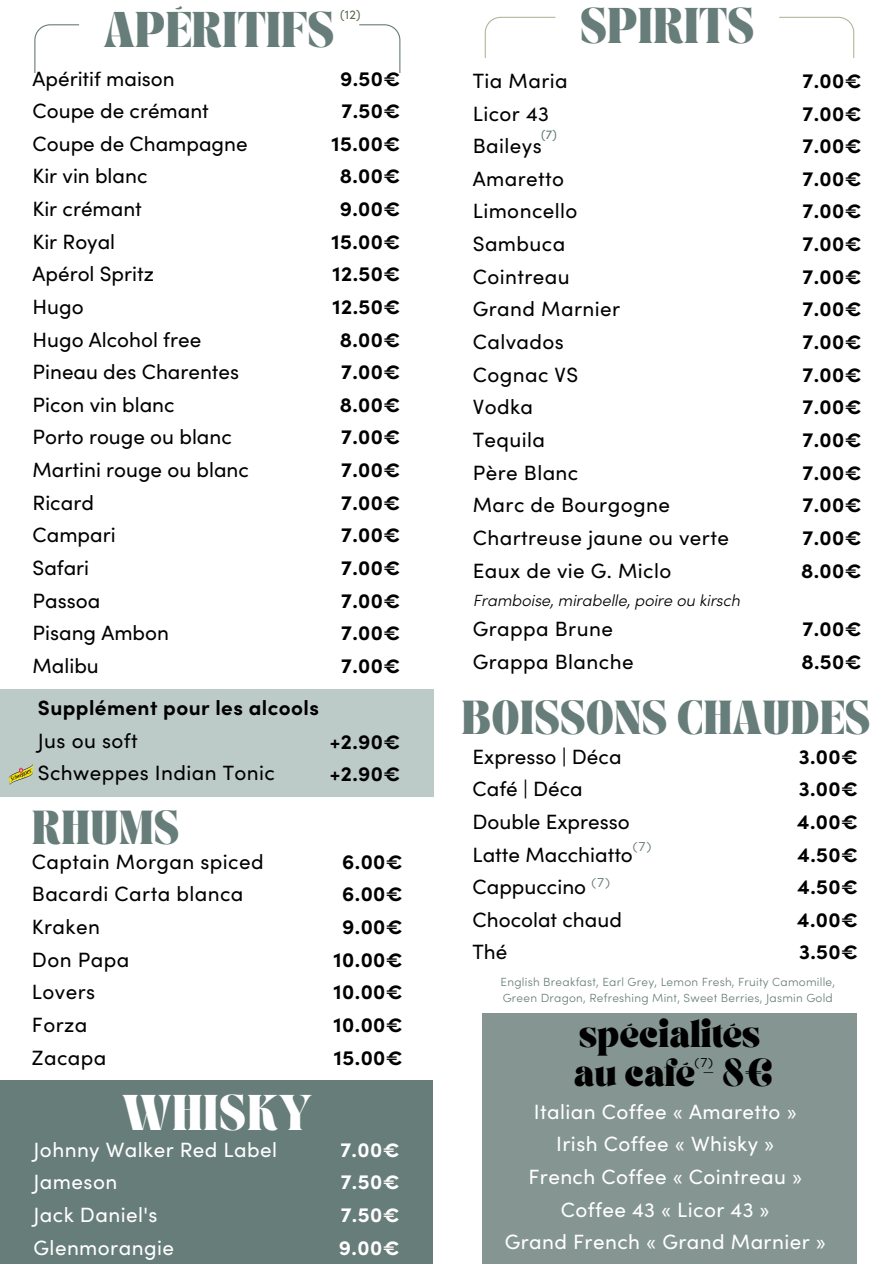
<style>
.page{position:relative;width:894px;height:1264px;background:#fff}
.page>*{position:absolute;margin:0;border:0;box-sizing:border-box;transform-origin:0 0}
.t1{font:700 30.75px "TANASHFORD";color:#677d79}
.t2{font:700 30.75px "TANASHFORD";letter-spacing:.02em;color:#fff}
.t3{font:700 29.25px "TANASHFORD";color:#677d79}
.t4{font:700 24px/38.2px "TANASHFORD";color:#000}
.t5{font:20.7px/32.7px "Sofia Pro";letter-spacing:.02em;color:#000}
.t6{font:20.7px/32.5px "Sofia Pro";color:#000}
.t7{font:700 20.7px/32.5px "Sofia Pro";letter-spacing:.02em;color:#000}
.t8{font:20.7px/32.5px "Sofia Pro";letter-spacing:.02em;color:#fff}
.t9{font:700 20.7px/32.5px "Sofia Pro";letter-spacing:.02em;color:#fff;text-align:justify}
.t10{font:italic 300 16.2px "Sofia Pro";letter-spacing:-.005em;color:#000}
.t11{font:12.75px "Gotham";color:#687b79}
.t12{font:12.75px "Sofia Pro";color:#5b6b4e}
.t13{font:12.75px "Sofia Pro";color:#677d79}
.t14{font:12.75px "Gotham";color:#000}
.t15{font:300 11.85px "Sofia Pro";letter-spacing:.02em;color:#677d79}
.s1{font-weight:700}
</style>
<div class="page">
<svg style="left:34px;top:24px;width:366px;height:49px"></svg>
<div style="left:0;top:1080px;width:433px;height:183px;background:#677d79"></div>
<div style="left:1px;top:689px;width:433px;height:107px;background:#bccac8"></div>
<img style="left:9px;top:764px;width:24px;height:21px">
<svg style="left:79px;top:24px;width:280px;height:48px"></svg>
<div style="left:482px;top:1013px;width:374px;height:250px;background:#849592"></div>
<h4 class="t1" style="left:104px;top:10px;width:232px">APÉRITIFS</h4>
<h3 class="t12" style="left:340px;top:9px;width:22px">(12)</h3>
<h1 class="t6" style="left:33px;top:65px;width:218px">Apéritif maison<br>Coupe de crémant<br>Coupe de Champagne<br>Kir vin blanc<br>Kir crémant<br>Kir Royal<br>Apérol Spritz<br>Hugo<br>Hugo Alcohol free<br>Pineau des Charentes<br>Picon vin blanc<br>Porto rouge ou blanc<br>Martini rouge ou blanc<br>Ricard<br>Campari<br>Safari<br>Passoa<br>Pisang Ambon<br>Malibu</h1>
<h4 class="t7" style="left:331px;top:65px;width:70px;text-align:center">9.50€<br>7.50€<br>15.00€<br>8.00€<br>9.00€<br>15.00€<br>12.50€<br>12.50€<br>8.00€<br>7.00€<br>8.00€<br>7.00€<br>7.00€<br>7.00€<br>7.00€<br>7.00€<br>7.00€<br>7.00€<br>7.00€</h4>
<p class="t5" style="left:38px;top:694px;width:282px"><span class="s1">Supplément pour les alcools<br></span>Jus ou soft<br>Schweppes Indian Tonic</p>
<h3 class="t7" style="left:329px;top:727px;width:72px">+2.90€ +2.90€</h3>
<h3 class="t3" style="left:32px;top:808px;width:149px">RHUMS</h3>
<h1 class="t5" style="left:32px;top:848px;width:233px">Captain Morgan spiced<br>Bacardi Carta blanca<br>Kraken<br>Don Papa<br>Lovers<br>Forza<br>Zacapa</h1>
<h5 class="t7" style="left:333px;top:848px;width:71px;text-align:center">6.00€<br>6.00€<br>9.00€<br>10.00€<br>10.00€<br>10.00€<br>15.00€</h5>
<h4 class="t2" style="left:123px;top:1093px;width:191px">WHISKY</h4>
<h3 class="t8" style="left:34px;top:1135px;width:245px">Johnny Walker Red Label<br>Jameson<br>Jack Daniel's<br>Glenmorangie</h3>
<h1 class="t9" style="left:339px;top:1135px;width:62px">7.00€ 7.50€ 7.50€ 9.00€</h1>
<h3 class="t1" style="left:580px;top:6px;width:176px">SPIRITS</h3>
<h3 class="t5" style="left:472px;top:67px;width:257px">Tia Maria<br>Licor 43<br>Baileys<br>Amaretto<br>Limoncello<br>Sambuca<br>Cointreau<br>Grand Marnier<br>Calvados<br>Cognac VS<br>Vodka<br>Tequila<br>Père Blanc<br>Marc de Bourgogne<br>Chartreuse jaune ou verte<br>Eaux de vie G. Miclo</h3>
<h3 class="t10" style="left:472px;top:594px;width:269px">Framboise, mirabelle, poire ou kirsch</h3>
<h3 class="t5" style="left:472px;top:615px;width:162px">Grappa Brune<br>Grappa Blanche</h3>
<h1 class="t13" style="left:541px;top:129px;width:17px">(7)</h1>
<p class="t7" style="left:802px;top:67px;width:61px">7.00€<br>7.00€</p>
<h4 class="t7" style="left:800px;top:132px;width:62px;text-align:justify">7.00€ 7.00€ 7.00€ 7.00€ 7.00€ 7.00€ 7.00€ 7.00€ 7.00€ 7.00€ 7.00€ 7.00€ 7.00€ 8.00€</h4>
<h4 class="t7" style="left:801px;top:615px;width:62px">7.00€<br>8.50€</h4>
<p class="t3" style="left:461px;top:698px;width:410px">BOISSONS CHAUDES</p>
<p class="t6" style="left:472px;top:742px;width:162px">Expresso | Déca<br>Café | Déca<br>Double Expresso<br>Latte Macchiatto<br>Cappuccino<br>Chocolat chaud<br>Thé</p>
<h4 class="t7" style="left:797px;top:742px;width:62px;text-align:justify">3.00€ 3.00€ 4.00€ 4.50€ 4.50€ 4.00€ 3.50€</h4>
<p class="t11" style="left:632px;top:841px;width:21px">(7)</p>
<h2 class="t11" style="left:591px;top:877px;width:21px">(7)</h2>
<h1 class="t15" style="left:500px;top:977px;width:336px">English Breakfast, Earl Grey, Lemon Fresh, Fruity Camomille,</h1>
<h4 class="t15" style="left:502px;top:992px;width:331px">Green Dragon, Refreshing Mint, Sweet Berries, Jasmin Gold</h4>
<p class="t4" style="left:573px;top:1018px;width:201px">spécialités au café - 8€</p>
<h3 class="t14" style="left:694px;top:1056px;width:21px">(7)</h3>
<p class="t8" style="left:504px;top:1097px;width:322px;text-align:center">Italian Coffee « Amaretto »<br>Irish Coffee « Whisky »<br>French Coffee « Cointreau »<br>Coffee 43 « Licor 43 »<br>Grand French « Grand Marnier »</p>
</div>
